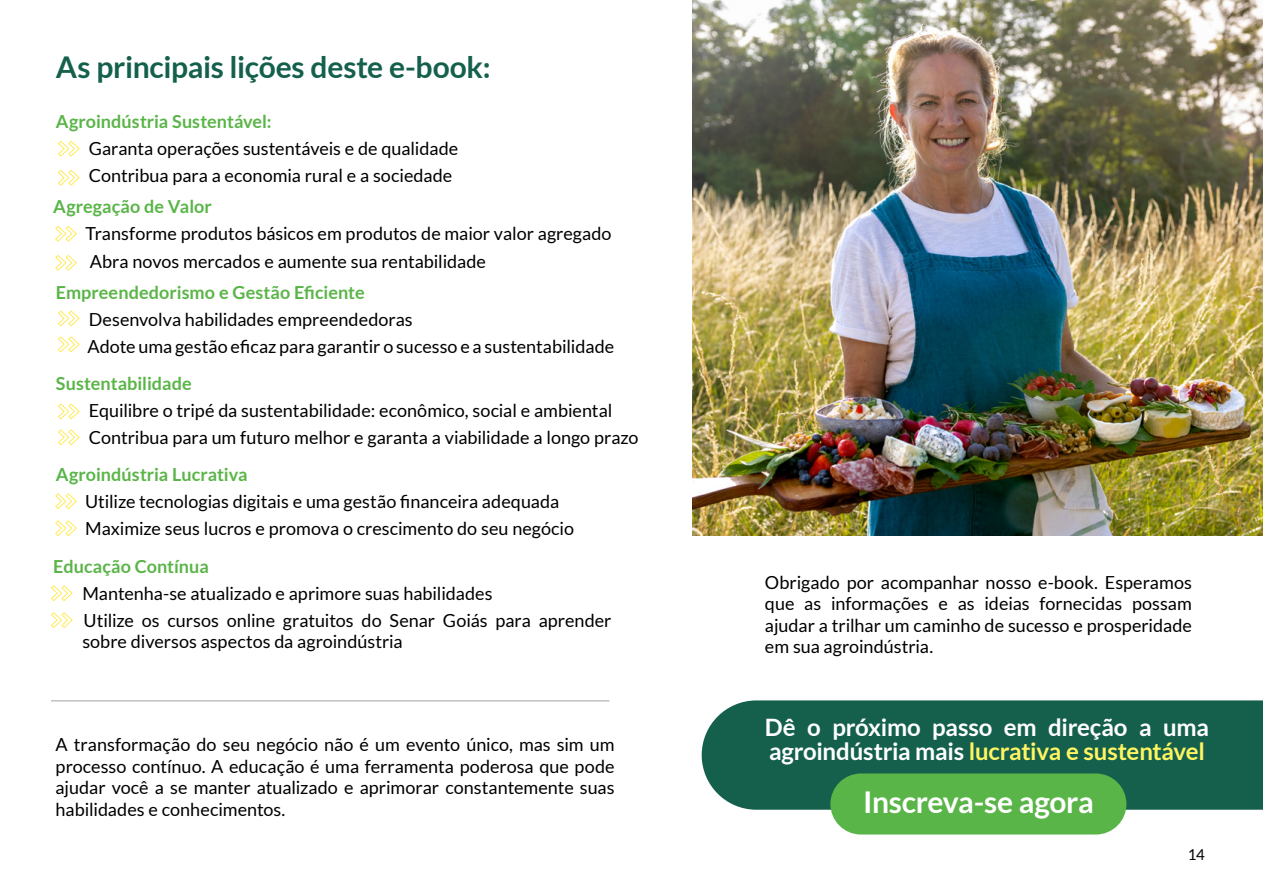
<style>
.page{position:relative;width:1263px;height:893px;background:#fff}
.page>*{position:absolute;margin:0;border:0;box-sizing:border-box;transform-origin:0 0}
.t1{font:700 30px "Lato";letter-spacing:-.01em;color:#14604d}
.t2{font:700 30px "Lato";letter-spacing:-.015em;color:#fff}
.t3{font:700 24px/24px "Lato";letter-spacing:-.01em;color:#fff}
.t4{font:18px/27px "Lato";color:#000}
.t5{font:700 18px "Lato";letter-spacing:.005em;color:#5ab548}
.t6{font:15px "Lato";color:#000}
.s1{color:#fff562}
</style>
<div class="page">
<div style="left:702px;top:700px;width:561px;height:110px;background:#14604d"></div>
<img style="left:692px;top:0;width:571px;height:535px">
<svg style="left:58px;top:141px;width:22px;height:16px"></svg>
<svg style="left:55px;top:226px;width:22px;height:16px"></svg>
<svg style="left:58px;top:311px;width:22px;height:15px"></svg>
<svg style="left:58px;top:404px;width:22px;height:15px"></svg>
<svg style="left:55px;top:493px;width:22px;height:16px"></svg>
<svg style="left:51px;top:585px;width:22px;height:16px"></svg>
<svg style="left:55px;top:255px;width:22px;height:16px"></svg>
<svg style="left:58px;top:336px;width:22px;height:16px"></svg>
<svg style="left:58px;top:429px;width:22px;height:16px"></svg>
<svg style="left:55px;top:520px;width:22px;height:16px"></svg>
<svg style="left:51px;top:612px;width:22px;height:16px"></svg>
<svg style="left:58px;top:170px;width:22px;height:16px"></svg>
<hr style="left:51px;top:700px;width:558px;height:2px;background:#777">
<div style="left:830px;top:773px;width:296px;height:61px;background:#5ab548;border-radius:31px"></div>
<h1 class="t1" style="left:56px;top:50px;width:436px">As principais lições deste e-book:</h1>
<p class="t5" style="left:56px;top:112px;width:217px">Agroindústria Sustentável:</p>
<p class="t4" style="left:89px;top:135px;width:371px">Garanta operações sustentáveis e de qualidade<br>Contribua para a economia rural e a sociedade</p>
<p class="t5" style="left:53px;top:197px;width:160px">Agregação de Valor</p>
<p class="t4" style="left:86px;top:220px;width:527px">Transforme produtos básicos em produtos de maior valor agregado<br>Abra novos mercados e aumente sua rentabilidade</p>
<p class="t5" style="left:56px;top:282px;width:310px">Empreendedorismo e Gestão Eficiente</p>
<p class="t4" style="left:87px;top:305px;width:528px">Desenvolva habilidades empreendedoras<br>Adote uma gestão eficaz para garantir o sucesso e a sustentabilidade</p>
<p class="t5" style="left:56px;top:373px;width:137px">Sustentabilidade</p>
<p class="t4" style="left:89px;top:397px;width:551px">Equilibre o tripé da sustentabilidade: econômico, social e ambiental<br>Contribua para um futuro melhor e garanta a viabilidade a longo prazo</p>
<p class="t5" style="left:56px;top:464px;width:193px">Agroindústria Lucrativa</p>
<p class="t4" style="left:85px;top:488px;width:490px">Utilize tecnologias digitais e uma gestão financeira adequada<br>Maximize seus lucros e promova o crescimento do seu negócio</p>
<p class="t5" style="left:53px;top:556px;width:157px">Educação Contínua</p>
<p class="t4" style="left:82px;top:580px;width:531px">Mantenha-se atualizado e aprimore suas habilidades<br>Utilize os cursos online gratuitos do Senar Goiás para aprender</p>
<p class="t4" style="left:82px;top:628px;width:322px">sobre diversos aspectos da agroindústria</p>
<p class="t4" style="left:56px;top:734px;width:560px;line-height:21.6px;text-align:justify">A transformação do seu negócio não é um evento único, mas sim um processo contínuo. A educação é uma ferramenta poderosa que pode ajudar você a se manter atualizado e aprimorar constantemente suas habilidades e conhecimentos.</p>
<p class="t4" style="left:765px;top:571px;width:428px;line-height:21.6px;text-align:justify">Obrigado por acompanhar nosso e-book. Esperamos que as informações e as ideias fornecidas possam ajudar a trilhar um caminho de sucesso e prosperidade em sua agroindústria.</p>
<h2 class="t3" style="left:765px;top:714px;width:445px">Dê o próximo passo em direção a uma agroindústria mais <span class="s1">lucrativa e sustentável</span></h2>
<h1 class="t2" style="left:863px;top:785px;width:232px">Inscreva-se agora</h1>
<p class="t6" style="left:1188px;top:846px;width:18px">14</p>
</div>
